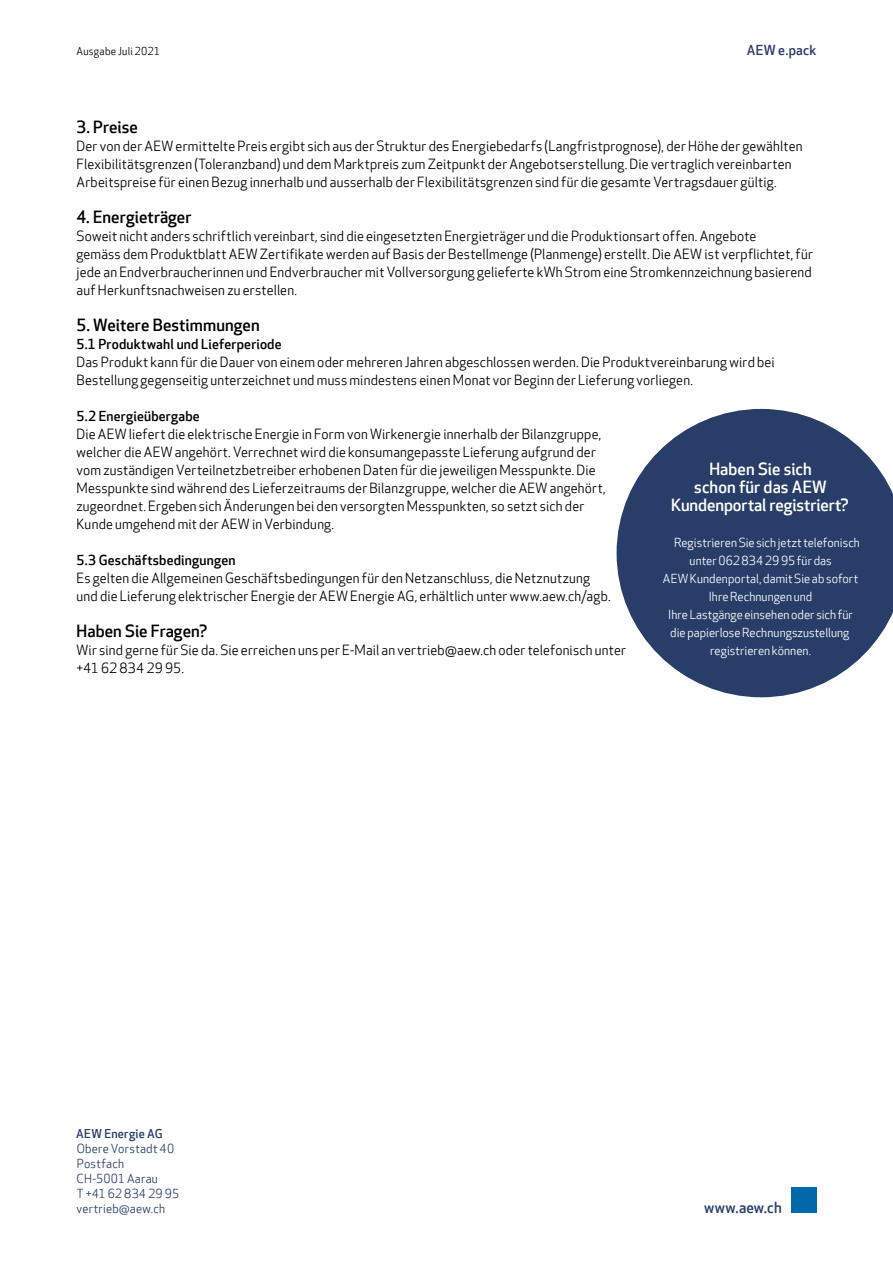
<style>
.page{position:relative;width:893px;height:1263px;background:#fff}
.page>*{position:absolute;margin:0;border:0;box-sizing:border-box;transform-origin:0 0}
.t1{font:500 16.5px "Apex New";letter-spacing:.005em;color:#000}
.t2{font:500 16.5px/18px "Apex New";color:#fff;text-align:center}
.t3{font:500 15px "Apex New";letter-spacing:.015em;color:#283e68}
.t4{font:13.5px/18px "Apex New";letter-spacing:.015em;color:#000}
.t5{font:500 13.5px "Apex New";letter-spacing:.015em;color:#000}
.t6{font:500 13.5px "Apex New";letter-spacing:.015em;color:#283e68}
.t7{font:12px "Apex New";letter-spacing:.005em;color:#fff}
.t8{font:12px/15px "Apex New";letter-spacing:.02em;color:#283e68}
.t9{font:500 12px "Apex New";letter-spacing:.02em;color:#283e68}
.t10{font:10.5px "Apex New";letter-spacing:.02em;color:#000}
</style>
<div class="page">
<div style="left:791px;top:1187px;width:25px;height:26px;background:#0069a9"></div>
<svg style="left:617px;top:409px;width:276px;height:288px;fill:#283e68"></svg>
<p class="t10" style="left:77px;top:46px;width:85px">Ausgabe Juli 2021</p>
<p class="t6" style="left:747px;top:43px;width:71px">AEW e.pack</p>
<p class="t1" style="left:77px;top:117px;width:63px">3. Preise</p>
<p class="t4" style="left:77px;top:137px;width:727px">Der von der AEW ermittelte Preis ergibt sich aus der Struktur des Energiebedarfs (Langfristprognose), der Höhe der gewählten<br>Flexibilitätsgrenzen (Toleranzband) und dem Marktpreis zum Zeitpunkt der Angebotserstellung. Die vertraglich vereinbarten<br>Arbeitspreise für einen Bezug innerhalb und ausserhalb der Flexibilitätsgrenzen sind für die gesamte Vertragsdauer gültig.</p>
<p class="t1" style="left:77px;top:207px;width:116px">4. Energieträger</p>
<p class="t4" style="left:77px;top:227px;width:738px">Soweit nicht anders schriftlich vereinbart, sind die eingesetzten Energieträger und die Produktionsart offen. Angebote<br>gemäss dem Produktblatt AEW Zertifikate werden auf Basis der Bestellmenge (Planmenge) erstellt. Die AEW ist verpflichtet, für jede an Endverbraucherinnen und Endverbraucher mit Vollversorgung gelieferte kWh Strom eine Stromkennzeichnung basierend auf Herkunftsnachweisen zu erstellen.</p>
<p class="t1" style="left:77px;top:315px;width:185px">5. Weitere Bestimmungen</p>
<p class="t5" style="left:77px;top:336px;width:207px">5.1 Produktwahl und Lieferperiode</p>
<p class="t4" style="left:77px;top:353px;width:700px">Das Produkt kann für die Dauer von einem oder mehreren Jahren abgeschlossen werden. Die Produktvereinbarung wird bei<br>Bestellung gegenseitig unterzeichnet und muss mindestens einen Monat vor Beginn der Lieferung vorliegen.</p>
<p class="t5" style="left:77px;top:408px;width:125px">5.2 Energieübergabe</p>
<p class="t4" style="left:77px;top:425px;width:531px">Die AEW liefert die elektrische Energie in Form von Wirkenergie innerhalb der Bilanzgruppe, welcher die AEW angehört. Verrechnet wird die konsumangepasste Lieferung aufgrund der vom zuständigen Verteilnetzbetreiber erhobenen Daten für die jeweiligen Messpunkte. Die Messpunkte sind während des Lieferzeitraums der Bilanzgruppe, welcher die AEW angehört, zugeordnet. Ergeben sich Änderungen bei den versorgten Messpunkten, so setzt sich der Kunde umgehend mit der AEW in Verbindung.</p>
<p class="t5" style="left:77px;top:552px;width:161px">5.3 Geschäftsbedingungen</p>
<p class="t4" style="left:77px;top:569px;width:536px">Es gelten die Allgemeinen Geschäftsbedingungen für den Netzanschluss, die Netznutzung und die Lieferung elektrischer Energie der AEW Energie AG, erhältlich unter www.aew.ch/agb.</p>
<p class="t1" style="left:77px;top:621px;width:132px">Haben Sie Fragen?</p>
<p class="t4" style="left:77px;top:641px;width:551px">Wir sind gerne für Sie da. Sie erreichen uns per E-Mail an vertrieb@aew.ch oder telefonisch unter +41 62 834 29 95.</p>
<p class="t2" style="left:671px;top:460px;width:179px">Haben Sie sich<br>schon für das AEW<br>Kundenportal registriert?</p>
<p class="t7" style="left:674px;top:536px;width:187px">Registrieren Sie sich jetzt telefonisch</p>
<p class="t7" style="left:689px;top:554px;width:144px">unter 062 834 29 95 für das</p>
<p class="t7" style="left:663px;top:572px;width:197px">AEW Kundenportal, damit Sie ab sofort</p>
<p class="t7" style="left:709px;top:590px;width:105px">Ihre Rechnungen und</p>
<p class="t7" style="left:668px;top:608px;width:186px">Ihre Lastgänge einsehen oder sich für</p>
<p class="t7" style="left:670px;top:626px;width:181px">die papierlose Rechnungszustellung</p>
<p class="t7" style="left:710px;top:644px;width:102px">registrieren können.</p>
<p class="t9" style="left:76px;top:1127px;width:88px">AEW Energie AG</p>
<p class="t8" style="left:77px;top:1141px;width:104px">Obere Vorstadt 40<br>Postfach<br>CH-5001 Aarau<br>T +41 62 834 29 95 vertrieb@aew.ch</p>
<p class="t3" style="left:704px;top:1199px;width:79px">www.aew.ch</p>
</div>
